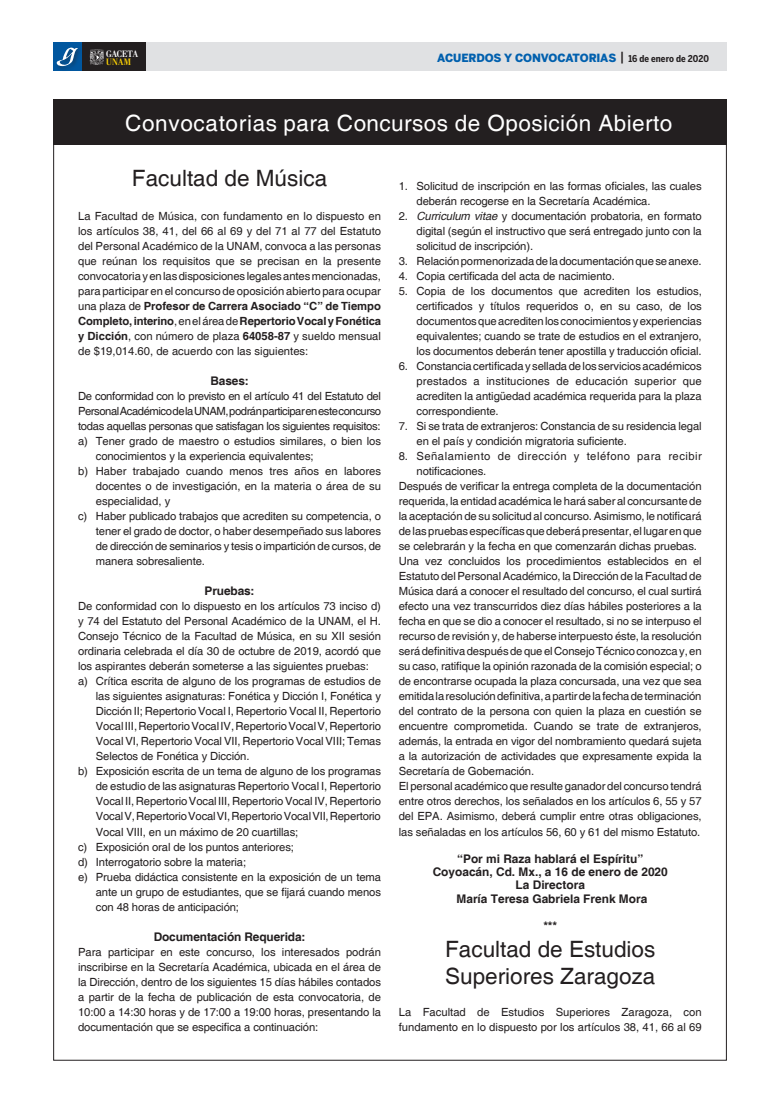
<style>
.page{position:relative;width:780px;height:1117px;background:#fff}
.page>*{position:absolute;margin:0;border:0;box-sizing:border-box;transform-origin:0 0}
.Título_Concurso_inst{font:22.5px/27px "Helvetica";color:#231f20}
.Titulo_Concurso_CALA{font:22.5px "Helvetica";letter-spacing:.02em;color:#fff}
.Texto_-_descanso{font:700 11.88px "Helvetica";color:#231f20}
.Texto{font:11.25px/15px "Helvetica";letter-spacing:-.01em;color:#231f20;text-align:justify}
.Texto_-_numeración_1{font:11.25px/15px "Helvetica";letter-spacing:-.01em;color:#231f20;text-align:justify}
.Texto_-_numeración_1-2{font:11.25px/15px "Helvetica";letter-spacing:.04em;color:#231f20}
.t1{font:900 11.25px "Benton Sans";letter-spacing:-.015em;color:#0160ae}
.t2{font:700 9.25px "Stilson";letter-spacing:.01em;color:#fff}
.t3{font:700 9.25px "Stilson";color:#fed304}
.s1{font-family:"Benton Sans Cond";font-weight:500;font-size:12.5px;color:#231f20}
.s2{font-family:"Benton Sans Cond";font-weight:700;font-size:9.38px;color:#231f20}
.s3{font-weight:700}
.s4{font-style:italic}
</style>
<div class="page">
<div style="left:53px;top:43px;width:673px;height:28px;background:#e0e1e3"></div>
<div style="left:53px;top:43px;width:92px;height:28px;background:#231f20"></div>
<div style="left:53px;top:43px;width:28px;height:28px;background:#01579f"></div>
<svg style="left:90px;top:49px;width:14px;height:16px"></svg>
<div style="left:55px;top:45px;width:28px;height:27px;background:#231f20;opacity:.45"></div>
<svg style="left:56px;top:47px;width:22px;height:19px"></svg>
<div style="left:53px;top:100px;width:673px;height:45px;background:#231f20"></div>
<p class="t2" style="left:106px;top:48px;width:33px">GACETA</p>
<p class="t3" style="left:106px;top:56px;width:26px">UNAM</p>
<p class="t1" style="left:437px;top:51px;width:273px">ACUERDOS Y CONVOCATORIAS <span class="s1">|</span> <span class="s2">16 de enero de 2020</span></p>
<p class="Titulo_Concurso_CALA" style="left:125px;top:110px;width:548px">Convocatorias para Concursos de Oposición Abierto</p>
<p class="Título_Concurso_inst" style="left:132px;top:165px;width:197px">Facultad de Música</p>
<p class="Texto" style="left:78px;top:209px;width:304px">La Facultad de Música, con fundamento en lo dispuesto en los artículos 38, 41, del 66 al 69 y del 71 al 77 del Estatuto del Personal Académico de la UNAM, convoca a las personas que reúnan los requisitos que se precisan en la presente convocatoria y en las disposiciones legales antes mencionadas, para participar en el concurso de oposición abierto para ocupar una plaza de <span class="s3">Profesor de Carrera Asociado “C” de Tiempo Completo, interino</span>, en el área de <span class="s3">Repertorio Vocal y Fonética y Dicción</span>, con número de plaza <span class="s3">64058-87</span> y sueldo mensual de $19,014.60, de acuerdo con las siguientes:</p>
<p class="Texto_-_descanso" style="left:210px;top:373px;width:40px">Bases:</p>
<p class="Texto" style="left:78px;top:389px;width:304px">De conformidad con lo previsto en el artículo 41 del Estatuto del Personal Académico de la UNAM, podrán participar en este concurso todas aquellas personas que satisfagan los siguientes requisitos:</p>
<p class="Texto_-_numeración_1" style="left:96px;top:434px;width:286px;text-indent:-18px">a) Tener grado de maestro o estudios similares, o bien los conocimientos y la experiencia equivalentes;</p>
<p class="Texto_-_numeración_1" style="left:96px;top:464px;width:287px;text-indent:-18px">b) Haber trabajado cuando menos tres años en labores docentes o de investigación, en la materia o área de su especialidad, y</p>
<p class="Texto_-_numeración_1" style="left:96px;top:509px;width:287px;text-indent:-18px">c) Haber publicado trabajos que acrediten su competencia, o tener el grado de doctor, o haber desempeñado sus labores de dirección de seminarios y tesis o impartición de cursos, de manera sobresaliente.</p>
<p class="Texto_-_descanso" style="left:204px;top:583px;width:51px">Pruebas:</p>
<p class="Texto" style="left:78px;top:599px;width:304px">De conformidad con lo dispuesto en los artículos 73 inciso d) y 74 del Estatuto del Personal Académico de la UNAM, el H.<br>Consejo Técnico de la Facultad de Música, en su XII sesión ordinaria celebrada el día 30 de octubre de 2019, acordó que los aspirantes deberán someterse a las siguientes pruebas:</p>
<p class="Texto_-_numeración_1" style="left:96px;top:674px;width:287px;text-indent:-18px">a) Crítica escrita de alguno de los programas de estudios de las siguientes asignaturas: Fonética y Dicción I, Fonética y Dicción II; Repertorio Vocal I, Repertorio Vocal II, Repertorio Vocal III, Repertorio Vocal IV, Repertorio Vocal V, Repertorio Vocal VI, Repertorio Vocal VII, Repertorio Vocal VIII; Temas Selectos de Fonética y Dicción.</p>
<p class="Texto_-_numeración_1" style="left:96px;top:764px;width:287px;text-indent:-18px">b) Exposición escrita de un tema de alguno de los programas de estudio de las asignaturas Repertorio Vocal I, Repertorio Vocal II, Repertorio Vocal III, Repertorio Vocal IV, Repertorio Vocal V, Repertorio Vocal VI, Repertorio Vocal VII, Repertorio Vocal VIII, en un máximo de 20 cuartillas;</p>
<p class="Texto_-_numeración_1" style="left:78px;top:839px;width:217px">c) Exposición oral de los puntos anteriores;</p>
<p class="Texto_-_numeración_1" style="left:78px;top:854px;width:170px">d) Interrogatorio sobre la materia;</p>
<p class="Texto_-_numeración_1" style="left:96px;top:869px;width:287px;text-indent:-18px">e) Prueba didáctica consistente en la exposición de un tema ante un grupo de estudiantes, que se fijará cuando menos con 48 horas de anticipación;</p>
<p class="Texto_-_descanso" style="left:154px;top:928px;width:153px">Documentación Requerida:</p>
<p class="Texto" style="left:78px;top:944px;width:304px">Para participar en este concurso, los interesados podrán inscribirse en la Secretaría Académica, ubicada en el área de la Dirección, dentro de los siguientes 15 días hábiles contados a partir de la fecha de publicación de esta convocatoria, de 10:00 a 14:30 horas y de 17:00 a 19:00 horas, presentando la documentación que se especifica a continuación:</p>
<p class="Texto_-_numeración_1" style="left:416px;top:179px;width:287px;text-indent:-18px">1. Solicitud de inscripción en las formas oficiales, las cuales deberán recogerse en la Secretaría Académica.</p>
<p class="Texto_-_numeración_1" style="left:416px;top:209px;width:287px;text-indent:-18px">2. <span class="s4">Curriculum vitae</span> y documentación probatoria, en formato digital (según el instructivo que será entregado junto con la solicitud de inscripción).</p>
<p class="Texto_-_numeración_1" style="left:399px;top:254px;width:304px">3. Relación pormenorizada de la documentación que se anexe.</p>
<p class="Texto_-_numeración_1" style="left:399px;top:269px;width:217px">4. Copia certificada del acta de nacimiento.</p>
<p class="Texto_-_numeración_1" style="left:416px;top:284px;width:287px;text-indent:-18px">5. Copia de los documentos que acrediten los estudios, certificados y títulos requeridos o, en su caso, de los documentos que acrediten los conocimientos y experiencias equivalentes; cuando se trate de estudios en el extranjero, los documentos deberán tener apostilla y traducción oficial.</p>
<p class="Texto_-_numeración_1" style="left:416px;top:359px;width:287px;text-indent:-18px">6. Constancia certificada y sellada de los servicios académicos prestados a instituciones de educación superior que acrediten la antigüedad académica requerida para la plaza correspondiente.</p>
<p class="Texto_-_numeración_1" style="left:416px;top:419px;width:287px;text-indent:-18px">7. Si se trata de extranjeros: Constancia de su residencia legal en el país y condición migratoria suficiente.</p>
<p class="Texto_-_numeración_1-2" style="left:416px;top:449px;width:287px;text-indent:-18px">8. Señalamiento de dirección y teléfono para recibir notificaciones.</p>
<p class="Texto" style="left:399px;top:479px;width:304px">Después de verificar la entrega completa de la documentación requerida, la entidad académica le hará saber al concursante de la aceptación de su solicitud al concurso. Asimismo, le notificará de las pruebas específicas que deberá presentar, el lugar en que se celebrarán y la fecha en que comenzarán dichas pruebas.</p>
<p class="Texto" style="left:399px;top:554px;width:304px">Una vez concluidos los procedimientos establecidos en el Estatuto del Personal Académico, la Dirección de la Facultad de Música dará a conocer el resultado del concurso, el cual surtirá efecto una vez transcurridos diez días hábiles posteriores a la fecha en que se dio a conocer el resultado, si no se interpuso el recurso de revisión y, de haberse interpuesto éste, la resolución será definitiva después de que el Consejo Técnico conozca y, en su caso, ratifique la opinión razonada de la comisión especial; o de encontrarse ocupada la plaza concursada, una vez que sea emitida la resolución definitiva, a partir de la fecha de terminación del contrato de la persona con quien la plaza en cuestión se encuentre comprometida. Cuando se trate de extranjeros, además, la entrada en vigor del nombramiento quedará sujeta a la autorización de actividades que expresamente expida la Secretaría de Gobernación.</p>
<p class="Texto" style="left:399px;top:779px;width:304px">El personal académico que resulte ganador del concurso tendrá entre otros derechos, los señalados en los artículos 6, 55 y 57 del EPA. Asimismo, deberá cumplir entre otras obligaciones, las señaladas en los artículos 56, 60 y 61 del mismo Estatuto.</p>
<p class="Texto_-_descanso" style="left:457px;top:851px;width:188px">“Por mi Raza hablará el Espíritu”</p>
<p class="Texto_-_descanso" style="left:432px;top:864px;width:236px">Coyoacán, Cd. Mx., a 16 de enero de 2020</p>
<p class="Texto_-_descanso" style="left:515px;top:877px;width:71px">La Directora</p>
<p class="Texto_-_descanso" style="left:456px;top:891px;width:192px">María Teresa Gabriela Frenk Mora</p>
<p class="Texto_-_descanso" style="left:543px;top:918px;width:15px">***</p>
<p class="Título_Concurso_inst" style="left:445px;top:935px;width:212px">Facultad de Estudios<br>Superiores Zaragoza</p>
<p class="Texto" style="left:399px;top:1004px;width:304px">La Facultad de Estudios Superiores Zaragoza, con fundamento en lo dispuesto por los artículos 38, 41, 66 al 69</p>
</div>
